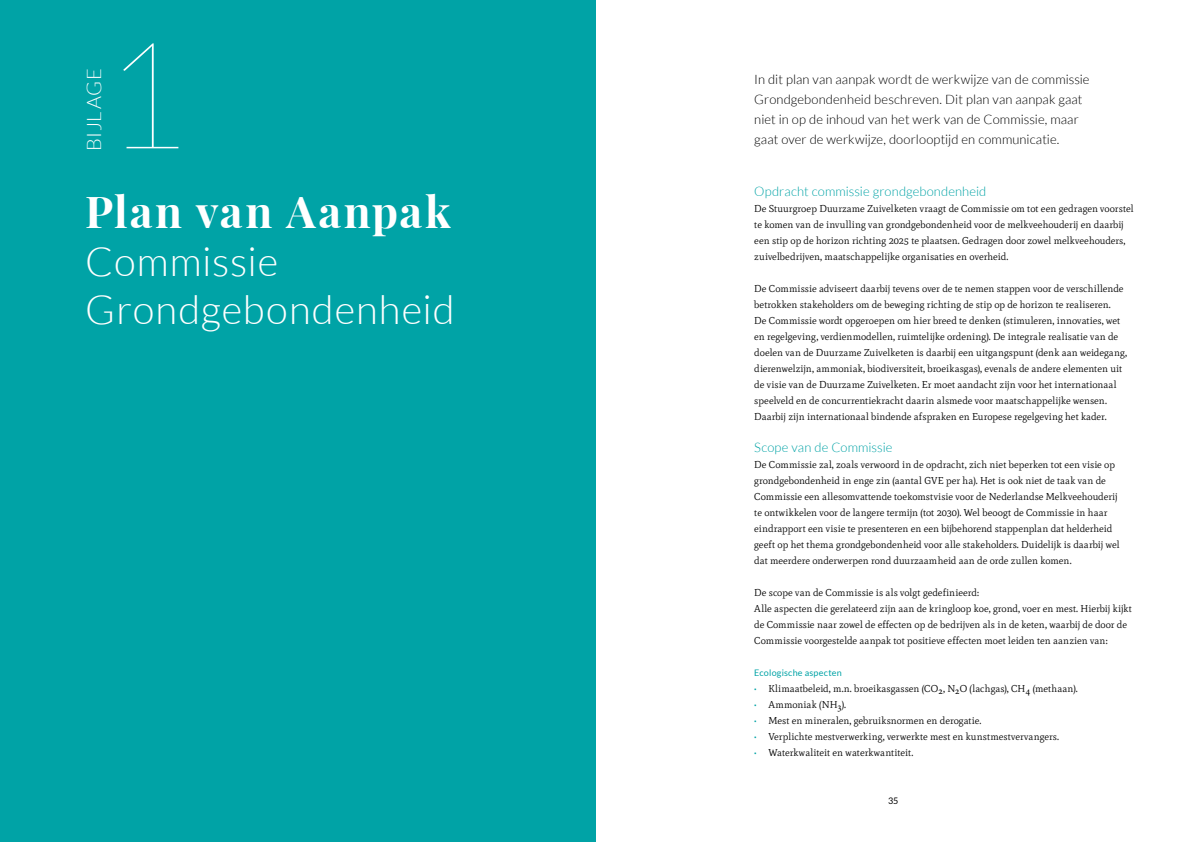
<style>
.page{position:relative;width:1191px;height:842px;background:#fff}
.page>*{position:absolute;margin:0;border:0;box-sizing:border-box;transform-origin:0 0}
.t1{font:100 149px "Lato";color:#fff}
.t2{font:700 44px "Playfair Display";letter-spacing:.05em;color:#fff}
.t3{font:300 40px/48px "Lato";letter-spacing:.02em;color:#fff}
.t4{font:300 20px "Lato";letter-spacing:.035em;color:#fff}
.t5{font:300 13px/20px "Lato";letter-spacing:.005em;color:#000}
.t6{font:300 13px "Lato";letter-spacing:.01em;color:#00a3a6}
.t7{font:10px/16px "Mate";color:#000}
.t8{font:9px "Lato";letter-spacing:.025em;color:#00a3a6}
.t9{font:9px "Lato";color:#000}
.s1{color:#00a3a6}
.s2{font-family:"Minion Pro"}
</style>
<div class="page">
<div style="left:0;top:0;width:595px;height:842px;background:#00a3a6"></div>
<h3 class="t4" style="left:83px;top:151px;width:84px;rotate:-90deg">BIJLAGE</h3>
<h1 class="t1" style="left:102px;top:17px;width:88px">1</h1>
<h2 class="t2" style="left:85px;top:184px;width:367px">Plan van Aanpak</h2>
<h3 class="t3" style="left:85px;top:238px;width:371px">Commissie<br>Grondgebondenheid</h3>
<h3 class="t5" style="left:754px;top:69px;width:337px">In dit plan van aanpak wordt de werkwijze van de commissie Grondgebondenheid beschreven. Dit plan van aanpak gaat niet in op de inhoud van het werk van de Commissie, maar gaat over de werkwijze, doorlooptijd en communicatie.</h3>
<h3 class="t6" style="left:754px;top:184px;width:233px">Opdracht commissie grondgebondenheid</h3>
<p class="t7" style="left:754px;top:201px;width:381px">De Stuurgroep Duurzame Zuivelketen vraagt de Commissie om tot een gedragen voorstel te komen van de invulling van grondgebondenheid voor de melkveehouderij en daarbij een stip op de horizon richting 2025 te plaatsen. Gedragen door zowel melkveehouders, zuivelbedrijven, maatschappelijke organisaties en overheid.</p>
<p class="t7" style="left:754px;top:281px;width:374px">De Commissie adviseert daarbij tevens over de te nemen stappen voor de verschillende betrokken stakeholders om de beweging richting de stip op de horizon te realiseren.<br>De Commissie wordt opgeroepen om hier breed te denken (stimuleren, innovaties, wet en regelgeving, verdienmodellen, ruimtelijke ordening). De integrale realisatie van de doelen van de Duurzame Zuivelketen is daarbij een uitgangspunt (denk aan weidegang, dierenwelzijn, ammoniak, biodiversiteit, broeikasgas), evenals de andere elementen uit de visie van de Duurzame Zuivelketen. Er moet aandacht zijn voor het internationaal speelveld en de concurrentiekracht daarin alsmede voor maatschappelijke wensen.<br>Daarbij zijn internationaal bindende afspraken en Europese regelgeving het kader.</p>
<h3 class="t6" style="left:754px;top:440px;width:140px">Scope van de Commissie</h3>
<p class="t7" style="left:754px;top:457px;width:367px">De Commissie zal, zoals verwoord in de opdracht, zich niet beperken tot een visie op grondgebondenheid in enge zin (aantal GVE per ha). Het is ook niet de taak van de Commissie een allesomvattende toekomstvisie voor de Nederlandse Melkveehouderij te ontwikkelen voor de langere termijn (tot 2030). Wel beoogt de Commissie in haar eindrapport een visie te presenteren en een bijbehorend stappenplan dat helderheid geeft op het thema grondgebondenheid voor alle stakeholders. Duidelijk is daarbij wel dat meerdere onderwerpen rond duurzaamheid aan de orde zullen komen.</p>
<p class="t7" style="left:754px;top:585px;width:379px">De scope van de Commissie is als volgt gedefinieerd:<br>Alle aspecten die gerelateerd zijn aan de kringloop koe, grond, voer en mest. Hierbij kijkt de Commissie naar zowel de effecten op de bedrijven als in de keten, waarbij de door de Commissie voorgestelde aanpak tot positieve effecten moet leiden ten aanzien van:</p>
<p class="t8" style="left:754px;top:668px;width:89px">Ecologische aspecten</p>
<p class="t7" style="left:754px;top:681px;width:325px"><span class="s1">•</span> Klimaatbeleid, m.n. broeikasgassen (CO<span class="s2">2</span>, N<span class="s2">2</span>O (lachgas), CH<span class="s2">4</span> (methaan).</p>
<p class="t7" style="left:754px;top:697px;width:93px"><span class="s1">•</span> Ammoniak (NH<span class="s2">3</span>).</p>
<p class="t7" style="left:754px;top:713px;width:229px"><span class="s1">•</span> Mest en mineralen, gebruiksnormen en derogatie.</p>
<p class="t7" style="left:754px;top:729px;width:306px"><span class="s1">•</span> Verplichte mestverwerking, verwerkte mest en kunstmestvervangers.</p>
<p class="t7" style="left:754px;top:745px;width:161px"><span class="s1">•</span> Waterkwaliteit en waterkwantiteit.</p>
<p class="t9" style="left:888px;top:796px;width:12px">35</p>
</div>
